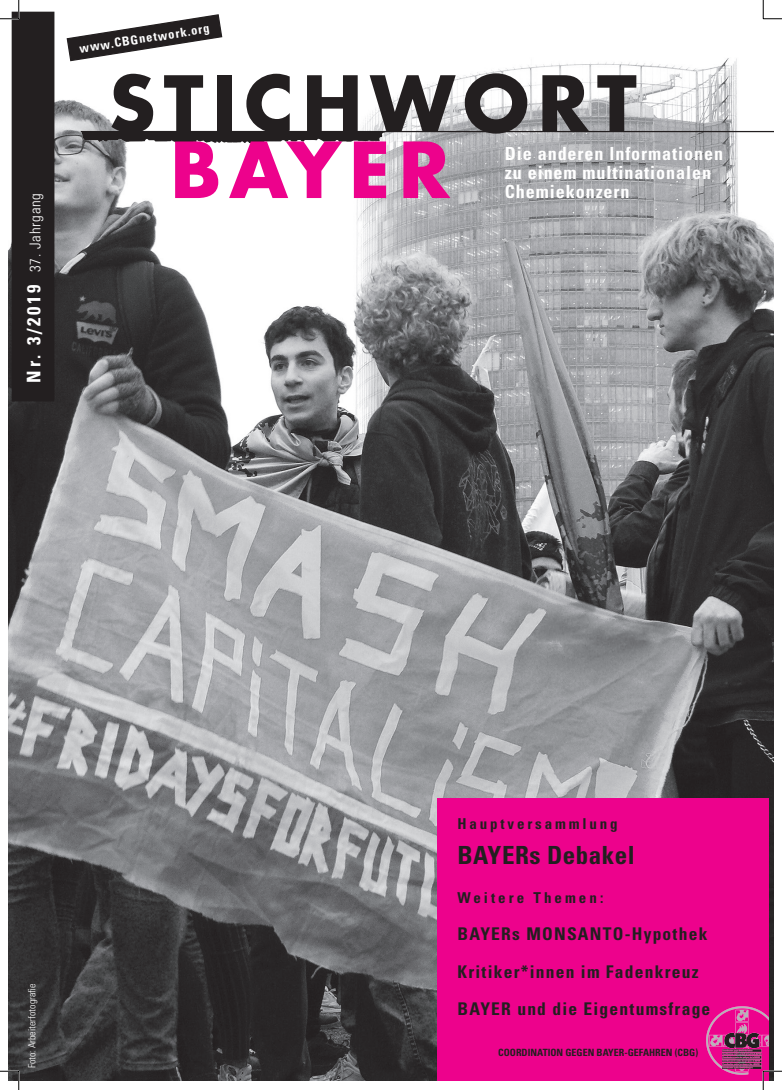
<style>
.page{position:relative;width:782px;height:1090px;background:#fff}
.page>*{position:absolute;margin:0;border:0;box-sizing:border-box;transform-origin:0 0}
.t1{font:700 75px "Futura";letter-spacing:.11em;color:#231f20}
.t2{font:700 75px "Futura";letter-spacing:.11em;color:#ed028c}
.t3{font:700 condensed 25px "Univers";letter-spacing:.02em;color:#231f20}
.t4{font:700 condensed 18.12px/18.8px "Univers";letter-spacing:.05em;color:#fff}
.t5{font:700 condensed 17.5px/37.5px "Univers";letter-spacing:.07em;color:#231f20}
.t6{font:700 condensed 15px "Univers";letter-spacing:.19em;color:#231f20}
.t7{font:300 condensed 15px "Univers";letter-spacing:.05em;color:#fff}
.t8{font:700 condensed 12.5px "Univers";color:#fff}
.t9{font:700 condensed 10px "Univers";color:#231f20}
.t10{font:300 condensed 10px "Univers";color:#fff}
.s1{font-weight:700;font-size:18.75px}
</style>
<div class="page">
<img style="left:8px;top:51px;width:765px;height:1029px">
<img style="left:81px;top:126px;width:306px;height:21px">
<div style="left:12px;top:12px;width:42px;height:389px;background:#231f20"></div>
<hr style="left:81px;top:131px;width:692px;height:1px;background:#231f20">
<svg style="left:66px;top:14px;width:157px;height:48px"></svg>
<div style="left:437px;top:798px;width:332px;height:282px;background:#ed028c"></div>
<img style="left:706px;top:1006px;width:62px;height:69px">
<svg style="left:0;top:0;width:20px;height:20px"></svg>
<svg style="left:0;top:1070px;width:20px;height:20px"></svg>
<svg style="left:762px;top:0;width:20px;height:20px"></svg>
<svg style="left:762px;top:1070px;width:20px;height:20px"></svg>
<p class="t7" style="left:26px;top:382px;width:191px;rotate:-90deg"><span class="s1">Nr. 3/2019</span> 37. Jahrgang</p>
<p class="t8" style="left:78px;top:41px;width:133px;rotate:-9deg">www.CBGnetwork.org</p>
<h1 class="t1" style="left:109px;top:52px;width:529px">STICHWORT</h1>
<h1 class="t2" style="left:170px;top:118px;width:281px">BAYER</h1>
<p class="t4" style="left:505px;top:144px;width:220px">Die anderen Informationen zu einem multinationalen<br>Chemiekonzern</p>
<p class="t10" style="left:26px;top:1068px;width:86px;rotate:-90deg">Foto: Arbeiterfotografie</p>
<p class="t6" style="left:457px;top:814px;width:162px">H auptversammlung</p>
<h2 class="t3" style="left:457px;top:840px;width:179px">BAYERs Debakel</h2>
<p class="t6" style="left:457px;top:888px;width:147px">Weitere Themen:</p>
<p class="t5" style="left:457px;top:915px;width:254px">BAYERs MONSANTO-Hypothek<br>Kritiker*innen im Fadenkreuz<br>BAYER und die Eigentumsfrage</p>
<p class="t9" style="left:498px;top:1046px;width:201px">Coordination gegen BAYER-Gefahren (CBG)</p>
</div>
